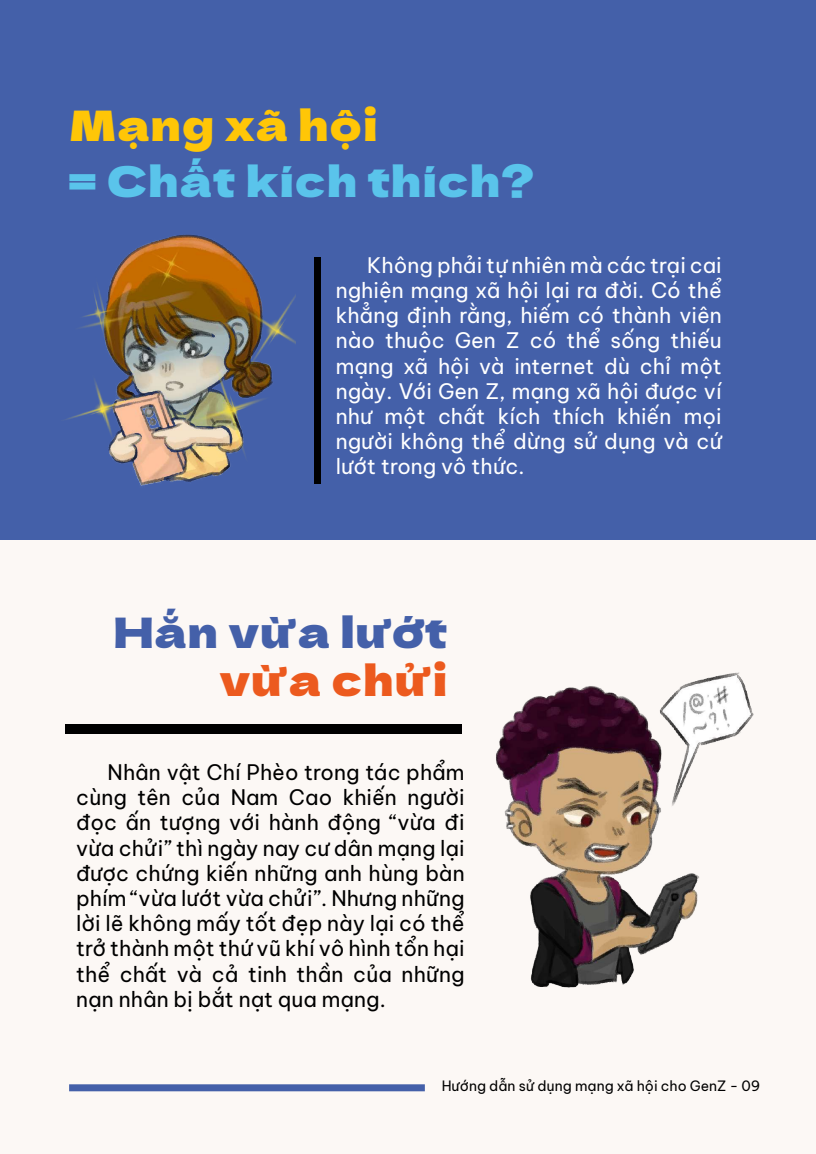
<style>
.page{position:relative;width:816px;height:1154px;background:#fcf8f5}
.page>*{position:absolute;margin:0;border:0;box-sizing:border-box;transform-origin:0 0}
.t1{font:41.82px "Dela Gothic One";letter-spacing:.025em;color:#5ac4eb;scale:1.04 1}
.t2{font:41.82px "Dela Gothic One";letter-spacing:.025em;color:#4460a9;scale:1.04 1}
.t3{font:41.82px "Dela Gothic One";letter-spacing:.025em;color:#ffc607;scale:1.04 1}
.t4{font:41.82px "Dela Gothic One";letter-spacing:.025em;color:#ec5a1e;scale:1.04 1}
.t5{font:21px/25.2px "Be Vietnam Pro";color:#000;text-align:justify}
.t6{font:21px/25.2px "Be Vietnam Pro";color:#fff;text-align:justify}
.t7{font:14px "Be Vietnam Pro";color:#000}
</style>
<div class="page">
<div style="left:0;top:0;width:816px;height:540px;background:#4460a9"></div>
<div style="left:69px;top:1084px;width:356px;height:7px;background:#4460a9"></div>
<div style="left:314px;top:257px;width:6px;height:226px;background:#000"></div>
<div style="left:65px;top:723px;width:396px;height:10px;background:#000"></div>
<img style="left:66px;top:234px;width:229px;height:252px">
<img style="left:496px;top:672px;width:258px;height:316px">
<h1 class="t3" style="left:69px;top:93px;width:298px">Mạng xã hội</h1>
<h1 class="t1" style="left:69px;top:149px;width:449px">= Chất kích thích?</h1>
<p class="t6" style="left:336px;top:250px;width:387px;text-indent:32px">Không phải tự nhiên mà các trại cai nghiện mạng xã hội lại ra đời. Có thể khẳng định rằng, hiếm có thành viên nào thuộc Gen Z có thể sống thiếu mạng xã hội và internet dù chỉ một ngày. Với Gen Z, mạng xã hội được ví như một chất kích thích khiến mọi người không thể dừng sử dụng và cứ lướt trong vô thức.</p>
<h1 class="t2" style="left:114px;top:600px;width:322px">Hắn vừa lướt</h1>
<h1 class="t4" style="left:220px;top:648px;width:220px">vừa chửi</h1>
<p class="t5" style="left:76px;top:757px;width:390px;text-indent:32px">Nhân vật Chí Phèo trong tác phẩm cùng tên của Nam Cao khiến người đọc ấn tượng với hành động “vừa đi vừa chửi” thì ngày nay cư dân mạng lại được chứng kiến những anh hùng bàn phím “vừa lướt vừa chửi”. Nhưng những lời lẽ không mấy tốt đẹp này lại có thể trở thành một thứ vũ khí vô hình tổn hại thể chất và cả tinh thần của những nạn nhân bị bắt nạt qua mạng.</p>
<p class="t7" style="left:442px;top:1074px;width:320px">Hướng dẫn sử dụng mạng xã hội cho GenZ - 09</p>
</div>
